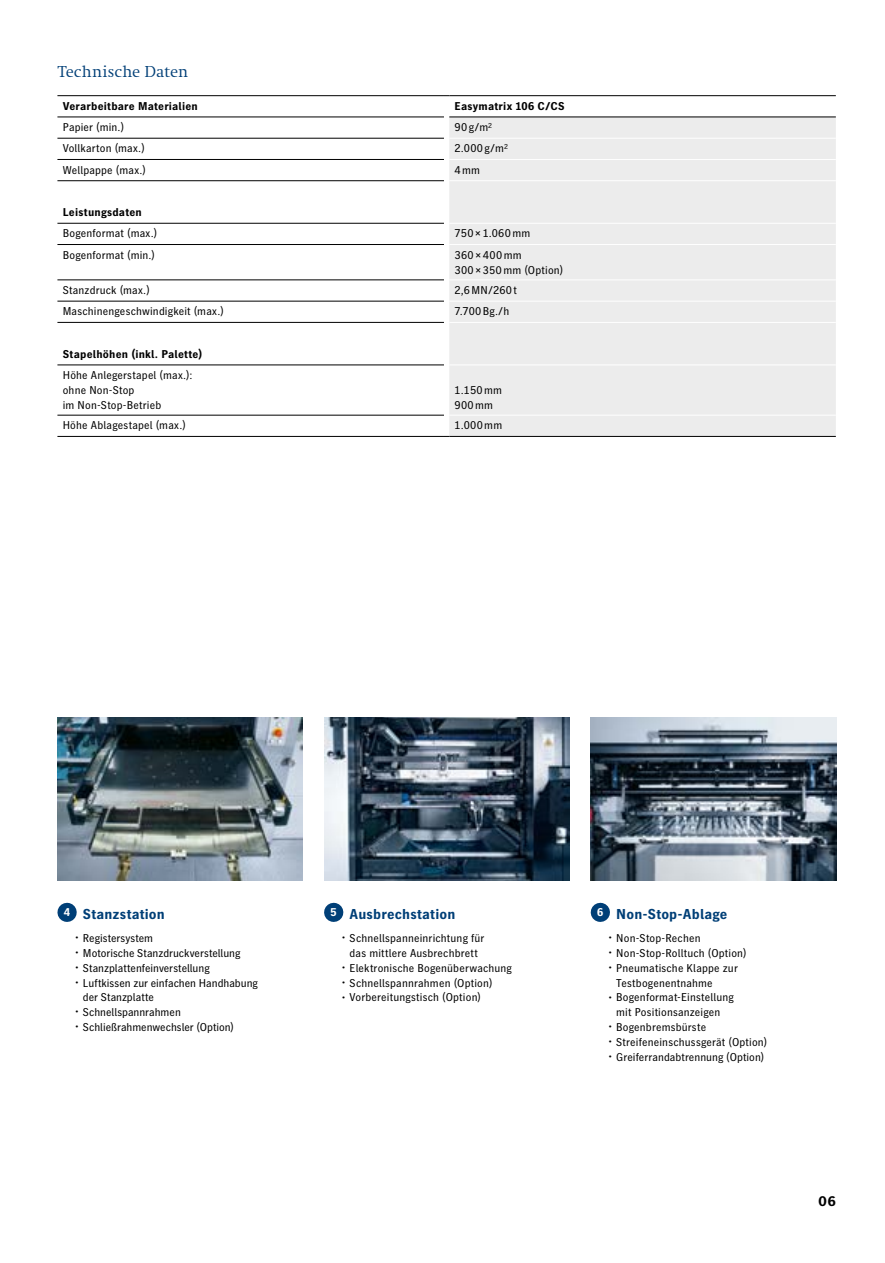
<style>
.page{position:relative;width:885px;height:1263px;background:#fff}
.page>*{position:absolute;margin:0;border:0;box-sizing:border-box;transform-origin:0 0}
.t1{font:16.5px "Heidelberg Antiqua ML";letter-spacing:.005em;color:#003f77}
.t2{font:700 14.25px "Heidelberg Gothic Ml";letter-spacing:.015em;color:#003f77}
.t3{font:700 14.25px "Heidelberg Gothic Ml";color:#000}
.t4{font:11.25px/14.9px "Heidelberg Gothic Ml";letter-spacing:.015em;color:#000}
.t5{font:700 11.25px "Heidelberg Gothic Ml";letter-spacing:.02em;color:#000}
</style>
<div class="page">
<img style="left:590px;top:718px;width:246px;height:162px">
<img style="left:324px;top:718px;width:245px;height:162px">
<img style="left:57px;top:718px;width:246px;height:162px">
<div style="left:449px;top:118px;width:386px;height:318px;background:#ececec"></div>
<hr style="left:57px;top:244px;width:387px;height:1px;background:#000">
<hr style="left:57px;top:301px;width:387px;height:1px;background:#000">
<hr style="left:57px;top:322px;width:387px;height:1px;background:#000">
<hr style="left:57px;top:365px;width:387px;height:1px;background:#000">
<hr style="left:57px;top:415px;width:387px;height:1px;background:#000">
<hr style="left:57px;top:280px;width:387px;height:1px;background:#000">
<hr style="left:57px;top:436px;width:387px;height:1px;background:#000">
<hr style="left:449px;top:436px;width:386px;height:1px;background:#000">
<hr style="left:449px;top:138px;width:386px;height:1px;background:#fff">
<hr style="left:449px;top:159px;width:386px;height:1px;background:#fff">
<hr style="left:449px;top:180px;width:386px;height:1px;background:#fff">
<hr style="left:449px;top:223px;width:386px;height:1px;background:#fff">
<hr style="left:449px;top:244px;width:386px;height:1px;background:#fff">
<hr style="left:449px;top:279px;width:386px;height:1px;background:#fff">
<hr style="left:449px;top:301px;width:386px;height:1px;background:#fff">
<hr style="left:449px;top:322px;width:386px;height:1px;background:#fff">
<hr style="left:449px;top:365px;width:386px;height:1px;background:#fff">
<hr style="left:449px;top:415px;width:386px;height:1px;background:#fff">
<hr style="left:449px;top:117px;width:386px;height:1px;background:#000">
<hr style="left:57px;top:117px;width:387px;height:1px;background:#000">
<hr style="left:57px;top:138px;width:387px;height:1px;background:#000">
<hr style="left:57px;top:159px;width:387px;height:1px;background:#000">
<hr style="left:57px;top:180px;width:387px;height:1px;background:#000">
<hr style="left:57px;top:95px;width:387px;height:1px;background:#000">
<hr style="left:449px;top:95px;width:386px;height:1px;background:#000">
<hr style="left:57px;top:223px;width:387px;height:1px;background:#000">
<svg style="left:67px;top:903px;width:10px;height:19px"></svg>
<svg style="left:333px;top:903px;width:11px;height:19px"></svg>
<svg style="left:600px;top:903px;width:10px;height:19px"></svg>
<h1 class="t1" style="left:57px;top:62px;width:132px">Technische Daten</h1>
<p class="t5" style="left:63px;top:100px;width:137px">Verarbeitbare Materialien</p>
<p class="t5" style="left:454px;top:100px;width:112px">Easymatrix 106 C/CS</p>
<p class="t4" style="left:63px;top:120px;width:63px">Papier (min.)</p>
<p class="t4" style="left:454px;top:120px;width:39px">90g/m<sup>2</sup></p>
<p class="t4" style="left:63px;top:141px;width:84px">Vollkarton (max.)</p>
<p class="t4" style="left:454px;top:141px;width:55px">2.000g/m<sup>2</sup></p>
<p class="t4" style="left:63px;top:162px;width:85px">Wellpappe (max.)</p>
<p class="t4" style="left:454px;top:162px;width:27px">4mm</p>
<p class="t5" style="left:63px;top:206px;width:81px">Leistungsdaten</p>
<p class="t4" style="left:63px;top:226px;width:96px">Bogenformat (max.)</p>
<p class="t4" style="left:454px;top:226px;width:77px">750×1.060mm</p>
<p class="t4" style="left:63px;top:247px;width:94px">Bogenformat (min.)</p>
<p class="t4" style="left:454px;top:247px;width:110px">360×400mm<br>300×350mm (Option)</p>
<p class="t4" style="left:63px;top:283px;width:88px">Stanzdruck (max.)</p>
<p class="t4" style="left:454px;top:283px;width:64px">2,6MN/260t</p>
<p class="t4" style="left:63px;top:304px;width:163px">Maschinengeschwindigkeit (max.)</p>
<p class="t4" style="left:454px;top:304px;width:56px">7.700Bg./h</p>
<p class="t5" style="left:63px;top:348px;width:141px">Stapelhöhen (inkl. Palette)</p>
<p class="t4" style="left:63px;top:368px;width:131px">Höhe Anlegerstapel (max.): ohne Non-Stop<br>im Non-Stop-Betrieb</p>
<p class="t4" style="left:454px;top:383px;width:49px">1.150mm<br>900mm</p>
<p class="t4" style="left:63px;top:418px;width:125px">Höhe Ablagestapel (max.)</p>
<p class="t4" style="left:454px;top:418px;width:49px">1.000mm</p>
<p class="t2" style="left:64px;top:906px;width:102px"><sup>4</sup> Stanzstation</p>
<p class="t4" style="left:74px;top:931px;width:80px"><sup>•</sup> Registersystem</p>
<p class="t4" style="left:74px;top:946px;width:167px"><sup>•</sup> Motorische Stanzdruckverstellung</p>
<p class="t4" style="left:74px;top:960px;width:137px"><sup>•</sup> Stanzplattenfeinverstellung</p>
<p class="t4" style="left:83px;top:975px;width:176px;text-indent:-9px"><sup>•</sup> Luftkissen zur einfachen Handhabung der Stanzplatte</p>
<p class="t4" style="left:74px;top:1005px;width:108px"><sup>•</sup> Schnellspannrahmen</p>
<p class="t4" style="left:74px;top:1020px;width:161px"><sup>•</sup> Schließrahmenwechsler (Option)</p>
<p class="t2" style="left:330px;top:906px;width:126px"><sup>5</sup> Ausbrechstation</p>
<p class="t4" style="left:341px;top:931px;width:145px;text-align:center"><sup>•</sup> Schnellspanneinrichtung für das mittlere Ausbrechbrett</p>
<p class="t4" style="left:341px;top:960px;width:172px"><sup>•</sup> Elektronische Bogenüberwachung</p>
<p class="t4" style="left:341px;top:975px;width:153px"><sup>•</sup> Schnellspannrahmen (Option)</p>
<p class="t4" style="left:341px;top:990px;width:141px"><sup>•</sup> Vorbereitungstisch (Option)</p>
<p class="t2" style="left:597px;top:906px;width:132px"><sup>6</sup> Non-Stop-Ablage</p>
<p class="t4" style="left:607px;top:931px;width:94px"><sup>•</sup> Non-Stop-Rechen</p>
<p class="t4" style="left:607px;top:946px;width:140px"><sup>•</sup> Non-Stop-Rolltuch (Option)</p>
<p class="t4" style="left:616px;top:960px;width:123px;text-indent:-9px"><sup>•</sup> Pneumatische Klappe zur<br>Testbogenentnahme</p>
<p class="t4" style="left:607px;top:990px;width:127px;text-align:center"><sup>•</sup> Bogenformat-Einstellung mit Positionsanzeigen</p>
<p class="t4" style="left:607px;top:1020px;width:100px"><sup>•</sup> Bogenbremsbürste</p>
<p class="t4" style="left:607px;top:1035px;width:161px"><sup>•</sup> Streifeneinschussgerät (Option)</p>
<p class="t4" style="left:607px;top:1050px;width:158px"><sup>•</sup> Greiferrandabtrennung (Option)</p>
<p class="t3" style="left:818px;top:1193px;width:19px">06</p>
</div>
